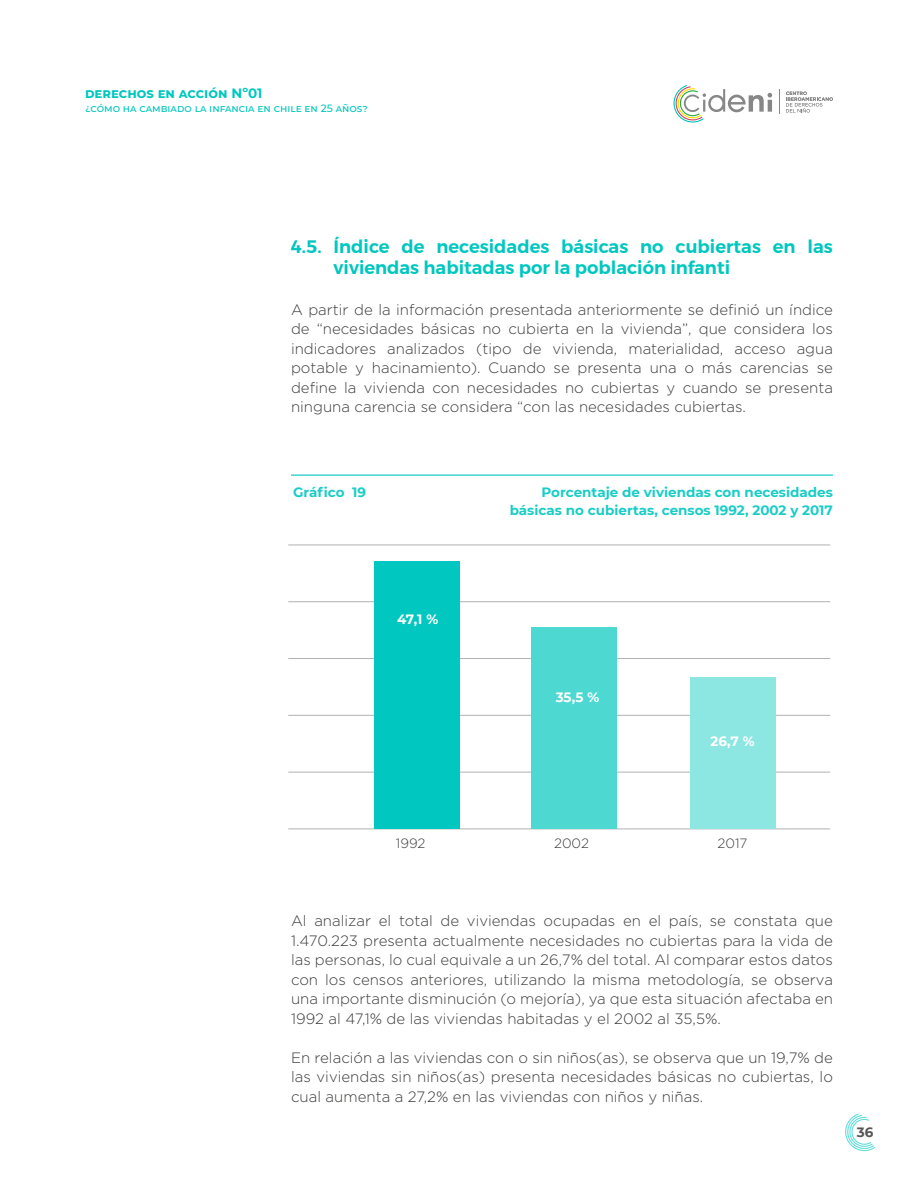
<style>
.page{position:relative;width:918px;height:1188px;background:#fff}
.page>*{position:absolute;margin:0;border:0;box-sizing:border-box;transform-origin:0 0}
.t1{font:600 18px/21.6px "Montserrat";color:#00c7bf}
.t2{font:300 15px/19.5px "Gotham";color:#3c3c3b;text-align:justify}
.t3{font:700 13.5px/18px "Montserrat";color:#1acdc6;text-align:right}
.t4{font:700 13.5px "Montserrat";color:#00c7bf}
.t5{font:700 13.5px "Montserrat";color:#fff}
.t6{font:300 13.5px "Gotham";color:#3c3c3b}
.t7{font:700 13.5px "Montserrat";color:#575756}
.t8{font:500 10.5px "Montserrat";color:#00c7bf}
</style>
<div class="page">
<svg style="left:779px;top:89px;width:1px;height:25px"></svg>
<svg style="left:786px;top:92px;width:47px;height:21px"></svg>
<svg style="left:673px;top:85px;width:99px;height:38px"></svg>
<svg style="left:845px;top:1114px;width:30px;height:37px"></svg>
<hr style="left:291px;top:475px;width:542px;height:1px;background:#00c7bf">
<hr style="left:288px;top:829px;width:542px;height:1px;background:#b2b2b2">
<hr style="left:288px;top:772px;width:542px;height:1px;background:#b2b2b2">
<hr style="left:288px;top:715px;width:542px;height:1px;background:#b2b2b2">
<hr style="left:288px;top:658px;width:542px;height:1px;background:#b2b2b2">
<hr style="left:288px;top:601px;width:542px;height:1px;background:#b2b2b2">
<hr style="left:288px;top:545px;width:542px;height:1px;background:#b2b2b2">
<div style="left:690px;top:677px;width:85px;height:152px;background:#8ce6e2"></div>
<div style="left:532px;top:627px;width:85px;height:202px;background:#4dd8d2"></div>
<div style="left:375px;top:561px;width:85px;height:268px;background:#00c7bf"></div>
<p class="t4" style="left:85px;top:84px;width:179px">derechos en acción Nº01</p>
<p class="t8" style="left:85px;top:101px;width:284px">¿cómo ha cambiado la infancia en chile en 25 años?</p>
<p class="t1" style="left:334px;top:235px;width:501px;text-indent:-43px">4.5. Índice de necesidades básicas no cubiertas en las viviendas habitadas por la población infanti</p>
<p class="t2" style="left:291px;top:300px;width:543px">A partir de la información presentada anteriormente se definió un índice de “necesidades básicas no cubierta en la vivienda”, que considera los indicadores analizados (tipo de vivienda, materialidad, acceso agua potable y hacinamiento). Cuando se presenta una o más carencias se define la vivienda con necesidades no cubiertas y cuando se presenta ninguna carencia se considera “con las necesidades cubiertas.</p>
<p class="t3" style="left:293px;top:483px;width:75px">Gráfico 19</p>
<p class="t3" style="left:510px;top:483px;width:325px">Porcentaje de viviendas con necesidades básicas no cubiertas, censos 1992, 2002 y 2017</p>
<p class="t5" style="left:397px;top:609px;width:43px">47,1 %</p>
<p class="t5" style="left:556px;top:687px;width:45px">35,5 %</p>
<p class="t5" style="left:710px;top:732px;width:46px">26,7 %</p>
<p class="t6" style="left:396px;top:835px;width:31px">1992</p>
<p class="t6" style="left:554px;top:835px;width:36px">2002</p>
<p class="t6" style="left:718px;top:835px;width:31px">2017</p>
<p class="t2" style="left:291px;top:911px;width:543px">Al analizar el total de viviendas ocupadas en el país, se constata que 1.470.223 presenta actualmente necesidades no cubiertas para la vida de las personas, lo cual equivale a un 26,7% del total. Al comparar estos datos con los censos anteriores, utilizando la misma metodología, se observa una importante disminución (o mejoría), ya que esta situación afectaba en 1992 al 47,1% de las viviendas habitadas y el 2002 al 35,5%.</p>
<p class="t2" style="left:291px;top:1047px;width:543px">En relación a las viviendas con o sin niños(as), se observa que un 19,7% de las viviendas sin niños(as) presenta necesidades básicas no cubiertas, lo cual aumenta a 27,2% en las viviendas con niños y niñas.</p>
<p class="t7" style="left:857px;top:1123px;width:18px">36</p>
</div>
